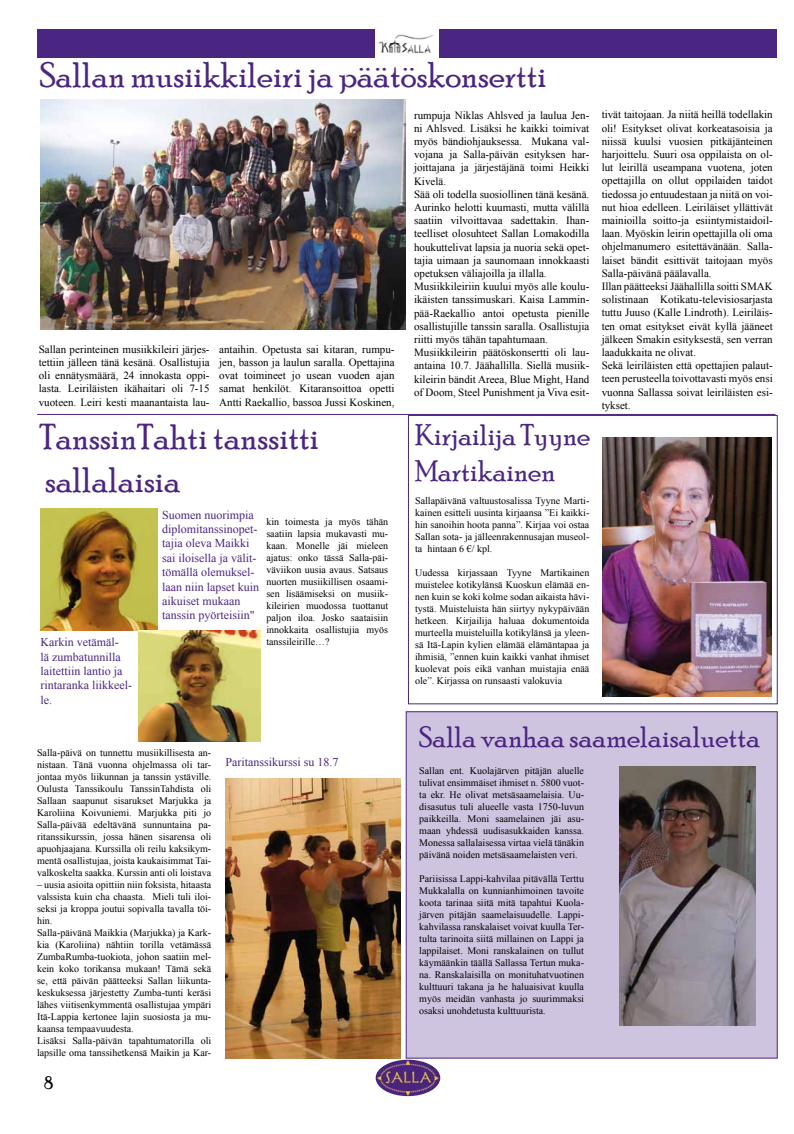
<style>
.page{position:relative;width:794px;height:1134px;background:#fff}
.page>*{position:absolute;margin:0;border:0;box-sizing:border-box;transform-origin:0 0}
.t1{font:36px/43.2px "Poor Richard";color:#4b2582}
.t2{font:30px/36px "Poor Richard";color:#4b2582}
.t3{font:18px "Poor Richard";color:#000}
.t4{font:12px/14.4px "Times New Roman";color:#4b2582}
.t5{font:11px/13.2px "Times New Roman";color:#000;text-align:justify}
.t6{font:10px/12px "Times New Roman";color:#000;text-align:justify}
</style>
<div class="page">
<img style="left:375px;top:1060px;width:65px;height:36px">
<div style="left:37px;top:30px;width:739px;height:28px;background:#4b2582"></div>
<img style="left:375px;top:30px;width:63px;height:28px">
<img style="left:41px;top:100px;width:365px;height:230px">
<img style="left:41px;top:509px;width:117px;height:121px">
<img style="left:139px;top:630px;width:121px;height:112px">
<hr style="left:37px;top:414px;width:738px;height:1px;background:#4b2582">
<div style="left:406px;top:711px;width:371px;height:348px;background:#cfc4df;border:1px solid #4b2582"></div>
<img style="left:619px;top:767px;width:136px;height:258px">
<img style="left:603px;top:438px;width:168px;height:258px">
<div style="left:408px;top:415px;width:369px;height:289px;border:1px solid #4b2582"></div>
<img style="left:226px;top:778px;width:175px;height:281px">
<h1 class="t1" style="left:39px;top:53px;width:509px">Sallan musiikkileiri ja päätöskonsertti</h1>
<p class="t5" style="left:39px;top:342px;width:172px">Sallan perinteinen musiikkileiri järjes&shy;tettiin jälleen tänä kesänä. Osallistujia oli ennätysmäärä, 24 innokasta oppi&shy;lasta. Leiriläisten ikähaitari oli 7-15 vuoteen. Leiri kesti maanantaista lau-</p>
<p class="t5" style="left:219px;top:342px;width:177px">antaihin. Opetusta sai kitaran, rumpu&shy;jen, basson ja laulun saralla. Opettajina ovat toimineet jo usean vuoden ajan samat henkilöt. Kitaransoittoa opetti Antti Raekallio, bassoa Jussi Koskinen,</p>
<h1 class="t1" style="left:39px;top:415px;width:281px">TanssinTahti tanssitti sallalaisia</h1>
<p class="t4" style="left:162px;top:507px;width:98px">Suomen nuorimpia diplomitanssinopet&shy;tajia oleva Maikki sai iloisella ja välit&shy;tömällä olemuksel&shy;laan niin lapset kuin aikuiset mukaan tanssin pyörteisiin"</p>
<p class="t6" style="left:266px;top:515px;width:123px">kin toimesta ja myös tähän saatiin lapsia mukavasti mu&shy;kaan. Monelle jäi mieleen ajatus: onko tässä Salla-päi&shy;väviikon uusia avaus. Satsaus nuorten musiikillisen osaami&shy;sen lisäämiseksi on musiik&shy;kileirien muodossa tuottanut paljon iloa. Josko saataisiin innokkaita osallistujia myös</p>
<p class="t4" style="left:41px;top:635px;width:80px">Karkin vetämäl-</p>
<p class="t6" style="left:266px;top:635px;width:65px">tanssileirille…?</p>
<p class="t4" style="left:41px;top:649px;width:93px">lä zumbatunnilla laitettiin lantio ja rintaranka liikkeel&shy;le.</p>
<p class="t5" style="left:414px;top:108px;width:177px;text-align:left">rumpuja Niklas Ahlsved ja laulua Jen&shy;ni Ahlsved. Lisäksi he kaikki toimivat myös bändiohjauksessa. Mukana val&shy;vojana ja Salla-päivän esityksen har&shy;joittajana ja järjestäjänä toimi Heikki Kivelä.<br>Sää oli todella suosiollinen tänä kesänä.<br>Aurinko helotti kuumasti, mutta välillä saatiin vilvoittavaa sadettakin. Ihan&shy;teelliset olosuhteet Sallan Lomakodilla houkuttelivat lapsia ja nuoria sekä opet&shy;tajia uimaan ja saunomaan innokkaasti opetuksen väliajoilla ja illalla.<br>Musiikkileiriin kuului myös alle koulu&shy;ikäisten tanssimuskari. Kaisa Lammin&shy;pää-Raekallio antoi opetusta pienille osallistujille tanssin saralla. Osallistujia riitti myös tähän tapahtumaan.<br>Musiikkileirin päätöskonsertti oli lau&shy;antaina 10.7. Jäähallilla. Siellä musiik&shy;kileirin bändit Areea, Blue Might, Hand of Doom, Steel Punishment ja Viva esit-</p>
<h2 class="t2" style="left:415px;top:416px;width:177px">Kirjailija Tyyne<br>Martikainen</h2>
<p class="t6" style="left:415px;top:494px;width:176px">Sallapäivänä valtuustosalissa Tyyne Marti&shy;kainen esitteli uusinta kirjaansa ”Ei kaikki&shy;hin sanoihin hoota panna”. Kirjaa voi ostaa Sallan sota- ja jälleenrakennusajan museol&shy;ta hintaan 6 €/ kpl.</p>
<p class="t6" style="left:415px;top:566px;width:176px">Uudessa kirjassaan Tyyne Martikainen muistelee kotikylänsä Kuoskun elämää en&shy;nen kuin se koki kolme sodan aikaista hävi&shy;tystä. Muisteluista hän siirtyy nykypäivään hetkeen. Kirjailija haluaa dokumentoida murteella muisteluilla kotikylänsä ja yleen&shy;sä Itä-Lapin kylien elämää elämäntapaa ja ihmisiä, ”ennen kuin kaikki vanhat ihmiset kuolevat pois eikä vanhan muistajia enää ole”. Kirjassa on runsaasti valokuvia</p>
<p class="t5" style="left:601px;top:108px;width:173px;text-align:left">tivät taitojaan. Ja niitä heillä todellakin oli! Esitykset olivat korkeatasoisia ja niissä kuulsi vuosien pitkäjänteinen harjoittelu. Suuri osa oppilaista on ol&shy;lut leirillä useampana vuotena, joten opettajilla on ollut oppilaiden taidot tiedossa jo entuudestaan ja niitä on voi&shy;nut hioa edelleen. Leiriläiset yllättivät mainioilla soitto-ja esiintymistaidoil&shy;laan. Myöskin leirin opettajilla oli oma ohjelmanumero esitettävänään. Salla&shy;laiset bändit esittivät taitojaan myös Salla-päivänä päälavalla.<br>Illan päätteeksi Jäähallilla soitti SMAK solistinaan Kotikatu-televisiosarjasta tuttu Juuso (Kalle Lindroth). Leiriläis&shy;ten omat esitykset eivät kyllä jääneet jälkeen Smakin esityksestä, sen verran laadukkaita ne olivat.<br>Sekä leiriläisten että opettajien palaut&shy;teen perusteella toivottavasti myös ensi vuonna Sallassa soivat leiriläisten esi&shy;tykset.</p>
<p class="t6" style="left:37px;top:747px;width:176px">Salla-päivä on tunnettu musiikillisesta an&shy;nistaan. Tänä vuonna ohjelmassa oli tar&shy;jontaa myös liikunnan ja tanssin ystäville.<br>Oulusta Tanssikoulu TanssinTahdista oli Sallaan saapunut sisarukset Marjukka ja Karoliina Koivuniemi. Marjukka piti jo Salla-päivää edeltävänä sunnuntaina pa&shy;ritanssikurssin, jossa hänen sisarensa oli apuohjaajana. Kurssilla oli reilu kaksikym&shy;mentä osallistujaa, joista kaukaisimmat Tai&shy;valkoskelta saakka. Kurssin anti oli loistava</p>
<p class="t6" style="left:37px;top:879px;width:176px;text-align:left">– uusia asioita opittiin niin foksista, hitaasta valssista kuin cha chaasta. Mieli tuli iloi&shy;seksi ja kroppa joutui sopivalla tavalla töi&shy;hin.<br>Salla-päivänä Maikkia (Marjukka) ja Kark&shy;kia (Karoliina) nähtiin torilla vetämässä ZumbaRumba-tuokiota, johon saatiin mel&shy;kein koko torikansa mukaan! Tämä sekä se, että päivän päätteeksi Sallan liikunta&shy;keskuksessa järjestetty Zumba-tunti keräsi lähes viitisenkymmentä osallistujaa ympäri Itä-Lappia kertonee lajin suosiosta ja mu&shy;kaansa tempaavuudesta.<br>Lisäksi Salla-päivän tapahtumatorilla oli lapsille oma tanssihetkensä Maikin ja Kar-</p>
<h3 class="t3" style="left:44px;top:1073px;width:11px">8</h3>
<p class="t4" style="left:226px;top:754px;width:115px">Paritanssikurssi su 18.7</p>
<h2 class="t2" style="left:419px;top:718px;width:343px">Salla vanhaa saamelaisaluetta</h2>
<p class="t6" style="left:419px;top:764px;width:166px">Sallan ent. Kuolajärven pitäjän aluelle tulivat ensimmäiset ihmiset n. 5800 vuot&shy;ta ekr. He olivat metsäsaamelaisia. Uu&shy;disasutus tuli alueelle vasta 1750-luvun paikkeilla. Moni saamelainen jäi asu&shy;maan yhdessä uudisasukkaiden kanssa.<br>Monessa sallalaisessa virtaa vielä tänäkin päivänä noiden metsäsaamelaisten veri.</p>
<p class="t6" style="left:419px;top:872px;width:166px">Pariisissa Lappi-kahvilaa pitävällä Terttu Mukkalalla on kunnianhimoinen tavoite koota tarinaa siitä mitä tapahtui Kuola&shy;järven pitäjän saamelaisuudelle. Lappi&shy;kahvilassa ranskalaiset voivat kuulla Ter&shy;tulta tarinoita siitä millainen on Lappi ja lappilaiset. Moni ranskalainen on tullut käymäänkin täällä Sallassa Tertun muka&shy;na. Ranskalaisilla on monituhatvuotinen kulttuuri takana ja he haluaisivat kuulla myös meidän vanhasta jo suurimmaksi osaksi unohdetusta kulttuurista.</p>
</div>
